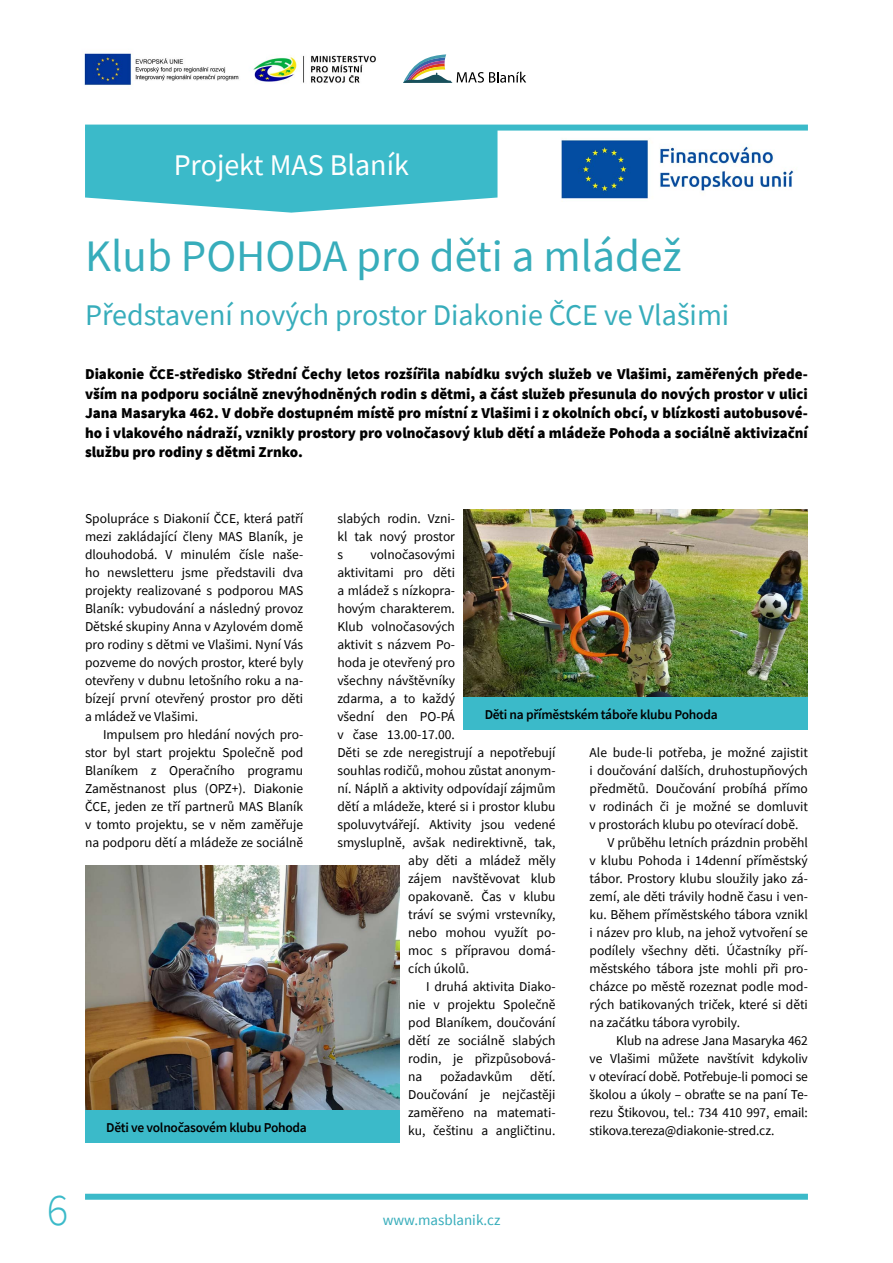
<style>
.page{position:relative;width:893px;height:1263px;background:#fff}
.page>*{position:absolute;margin:0;border:0;box-sizing:border-box;transform-origin:0 0}
.t1{font:45px "Source Sans Pro";color:#37adbb}
.t2{font:300 45px "Source Sans Pro";color:#3bbac9}
.t3{font:30px "Source Sans Pro";color:#37adbb}
.t4{font:30px "Source Sans Pro";color:#fff}
.t5{font:900 15px/19.5px "Source Sans Pro";color:#000;text-align:justify}
.t6{font:15px "Source Sans Pro";color:#37adbb}
.t7{font:13.5px/18px "Source Sans Pro";color:#000;text-align:justify}
.t8{font:600 13.5px "Source Sans Pro";letter-spacing:-.02em;color:#000}
</style>
<div class="page">
<img style="left:84px;top:53px;width:292px;height:33px">
<div style="left:88px;top:125px;width:717px;height:6px;background:#3bbac9"></div>
<svg style="left:403px;top:54px;width:123px;height:29px"></svg>
<img style="left:463px;top:510px;width:345px;height:187px">
<div style="left:88px;top:1194px;width:717px;height:6px;background:#3bbac9"></div>
<svg style="left:85px;top:128px;width:412px;height:85px;background:#4dc0ce"></svg>
<img style="left:85px;top:865px;width:315px;height:271px">
<div style="left:85px;top:1110px;width:314px;height:33px;background:#3bbac9"></div>
<div style="left:463px;top:697px;width:345px;height:33px;background:#3bbac9"></div>
<img style="left:561px;top:140px;width:233px;height:62px">
<h2 class="t4" style="left:174px;top:146px;width:237px">Projekt MAS Blaník</h2>
<h1 class="t1" style="left:85px;top:228px;width:598px">Klub POHODA pro děti a mládež</h1>
<h2 class="t3" style="left:85px;top:296px;width:646px">Představení nových prostor Diakonie ČCE ve Vlašimi</h2>
<p class="t5" style="left:85px;top:364px;width:724px">Diakonie ČCE-středisko Střední Čechy letos rozšířila nabídku svých služeb ve Vlašimi, zaměřených přede&shy;vším na podporu sociálně znevýhodněných rodin s dětmi, a část služeb přesunula do nových prostor v ulici Jana Masaryka 462. V dobře dostupném místě pro místní z Vlašimi i z okolních obcí, v blízkosti autobusové&shy;ho i vlakového nádraží, vznikly prostory pro volnočasový klub dětí a mládeže Pohoda a sociálně aktivizační službu pro rodiny s dětmi Zrnko.</p>
<p class="t7" style="left:85px;top:509px;width:220px">Spolupráce s Diakonií ČCE, která patří mezi zakládající členy MAS Blaník, je dlouhodobá. V minulém čísle naše&shy;ho newsletteru jsme představili dva projekty realizované s podporou MAS Blaník: vybudování a následný provoz Dětské skupiny Anna v Azylovém domě pro rodiny s dětmi ve Vlašimi. Nyní Vás pozveme do nových prostor, které byly otevřeny v dubnu letošního roku a na&shy;bízejí první otevřený prostor pro děti a mládež ve Vlašimi.</p>
<p class="t7" style="left:85px;top:725px;width:220px;text-indent:18px">Impulsem pro hledání nových pro&shy;stor byl start projektu Společně pod Blaníkem z Operačního programu Zaměstnanost plus (OPZ+). Diakonie ČCE, jeden ze tří partnerů MAS Blaník v tomto projektu, se v něm zaměřuje na podporu dětí a mládeže ze sociálně</p>
<p class="t8" style="left:106px;top:1118px;width:202px">Děti ve volnočasovém klubu Pohoda</p>
<p class="t7" style="left:337px;top:510px;width:119px">slabých rodin. Vzni&shy;kl tak nový prostor s</p>
<p class="t7" style="left:370px;top:546px;width:86px">volnočasovými</p>
<p class="t7" style="left:337px;top:564px;width:119px">aktivitami pro děti</p>
<p class="t7" style="left:337px;top:582px;width:119px">a mládež s nízkopra-</p>
<p class="t7" style="left:337px;top:600px;width:119px">hovým charakterem.</p>
<p class="t7" style="left:337px;top:618px;width:119px">Klub volnočasových</p>
<p class="t7" style="left:337px;top:636px;width:119px">aktivit s názvem Po-</p>
<p class="t7" style="left:337px;top:654px;width:119px">hoda je otevřený pro</p>
<p class="t7" style="left:337px;top:672px;width:119px">všechny návštěvníky</p>
<p class="t7" style="left:337px;top:690px;width:119px">zdarma, a to každý</p>
<p class="t7" style="left:337px;top:708px;width:119px">všední den PO-PÁ</p>
<p class="t7" style="left:337px;top:726px;width:119px">v čase 13.00-17.00.</p>
<p class="t7" style="left:337px;top:744px;width:220px">Děti se zde neregistrují a nepotřebují</p>
<p class="t7" style="left:337px;top:762px;width:220px">souhlas rodičů, mohou zůstat anonym-</p>
<p class="t7" style="left:337px;top:780px;width:220px">ní. Náplň a aktivity odpovídají zájmům</p>
<p class="t7" style="left:337px;top:798px;width:220px">dětí a mládeže, které si i prostor klubu</p>
<p class="t7" style="left:337px;top:816px;width:220px">spoluvytvářejí. Aktivity jsou vedené</p>
<p class="t7" style="left:337px;top:834px;width:220px">smysluplně, avšak nedirektivně, tak,</p>
<p class="t7" style="left:408px;top:852px;width:149px">aby děti a mládež měly</p>
<p class="t7" style="left:408px;top:870px;width:149px">zájem navštěvovat klub</p>
<p class="t7" style="left:408px;top:888px;width:149px">opakovaně. Čas v klubu</p>
<p class="t7" style="left:408px;top:906px;width:149px">tráví se svými vrstevníky,</p>
<p class="t7" style="left:408px;top:924px;width:149px">nebo mohou využít po-</p>
<p class="t7" style="left:408px;top:942px;width:149px">moc s přípravou domá-</p>
<p class="t7" style="left:408px;top:960px;width:62px">cích úkolů.</p>
<p class="t7" style="left:426px;top:978px;width:131px">I druhá aktivita Diako-</p>
<p class="t7" style="left:408px;top:996px;width:149px">nie v projektu Společně</p>
<p class="t7" style="left:408px;top:1014px;width:149px">pod Blaníkem, doučování</p>
<p class="t7" style="left:408px;top:1032px;width:149px">dětí ze sociálně slabých</p>
<p class="t7" style="left:408px;top:1050px;width:149px">rodin, je přizpůsobová-</p>
<p class="t7" style="left:408px;top:1068px;width:16px">na</p>
<p class="t7" style="left:440px;top:1068px;width:74px">požadavkům</p>
<p class="t8" style="left:485px;top:706px;width:234px">Děti na příměstském táboře klubu Pohoda</p>
<p class="t7" style="left:590px;top:744px;width:220px">Ale bude-li potřeba, je možné zajistit</p>
<p class="t7" style="left:590px;top:762px;width:220px">i doučování dalších, druhostupňových</p>
<p class="t7" style="left:590px;top:780px;width:220px">předmětů. Doučování probíhá přímo</p>
<p class="t7" style="left:590px;top:798px;width:220px">v rodinách či je možné se domluvit</p>
<p class="t7" style="left:590px;top:816px;width:210px">v prostorách klubu po otevírací době.</p>
<p class="t7" style="left:608px;top:834px;width:202px">V průběhu letních prázdnin proběhl</p>
<p class="t7" style="left:590px;top:852px;width:220px">v klubu Pohoda i 14denní příměstský</p>
<p class="t7" style="left:590px;top:870px;width:220px">tábor. Prostory klubu sloužily jako zá-</p>
<p class="t7" style="left:590px;top:888px;width:220px">zemí, ale děti trávily hodně času i ven-</p>
<p class="t7" style="left:590px;top:906px;width:220px">ku. Během příměstského tábora vznikl</p>
<p class="t7" style="left:590px;top:924px;width:220px">i název pro klub, na jehož vytvoření se</p>
<p class="t7" style="left:590px;top:942px;width:220px">podílely všechny děti. Účastníky pří-</p>
<p class="t7" style="left:590px;top:960px;width:220px">městského tábora jste mohli při pro-</p>
<p class="t7" style="left:590px;top:978px;width:220px">cházce po městě rozeznat podle mod-</p>
<p class="t7" style="left:590px;top:995px;width:220px">rých batikovaných triček, které si děti</p>
<p class="t7" style="left:590px;top:1013px;width:152px">na začátku tábora vyrobily.</p>
<p class="t7" style="left:616px;top:1031px;width:193px">Klub na adrese Jana Masaryka 462</p>
<p class="t7" style="left:590px;top:1049px;width:220px">ve Vlašimi můžete navštívit kdykoliv</p>
<p class="t7" style="left:590px;top:1067px;width:220px">v otevírací době. Potřebuje-li pomoci se</p>
<p class="t7" style="left:590px;top:1085px;width:220px">školou a úkoly – obraťte se na paní Te-</p>
<p class="t7" style="left:590px;top:1103px;width:220px">rezu Štikovou, tel.: 734 410 997, email:</p>
<p class="t7" style="left:590px;top:1121px;width:186px">stikova.tereza@diakonie-stred.cz.</p>
<p class="t7" style="left:408px;top:1068px;width:149px;text-indent:122px">dětí.<br>Doučování je nejčastěji zaměřeno na matemati&shy;ku, češtinu a angličtinu.</p>
<h1 class="t2" style="left:47px;top:1183px;width:23px">6</h1>
<p class="t6" style="left:383px;top:1211px;width:119px">www.masblanik.cz</p>
</div>
